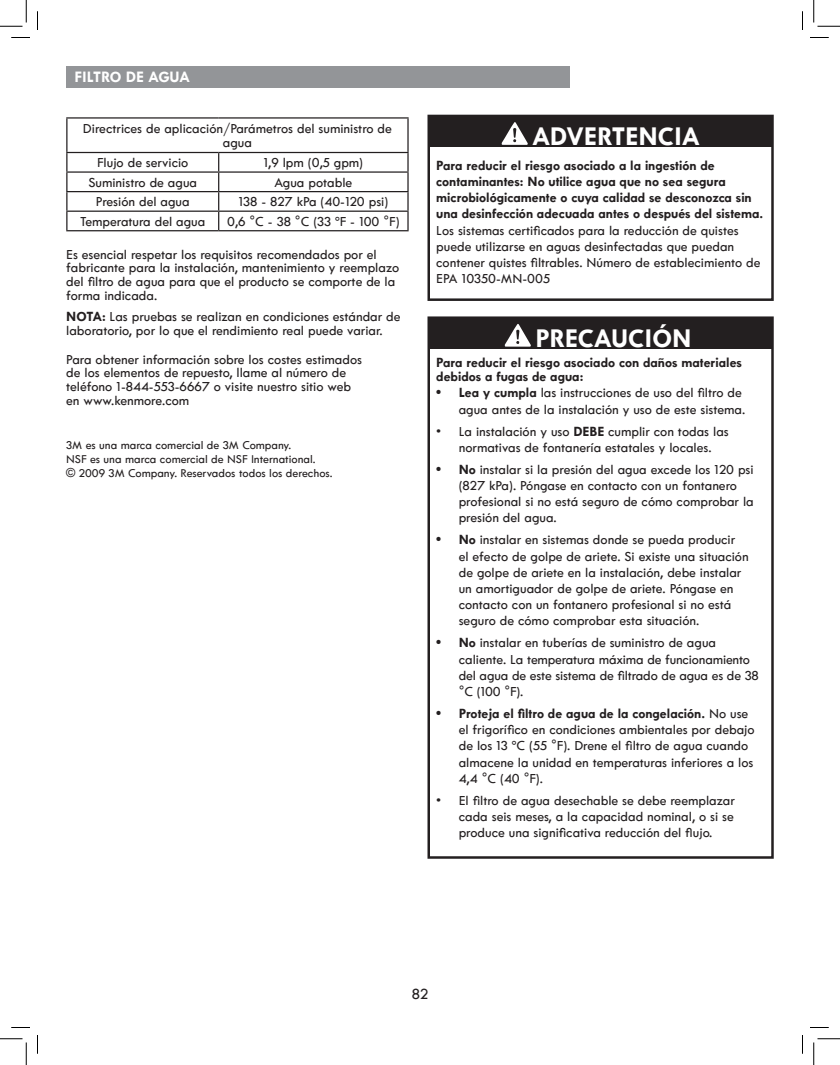
<style>
.page{position:relative;width:840px;height:1065px;background:#fff}
.page>*{position:absolute;margin:0;border:0;box-sizing:border-box;transform-origin:0 0}
.t1{font:27.5px "Tw Cen MT Boldfor Kenmore";color:#fff}
.t2{font:16.25px "Tw Cen MT Boldfor Kenmore";color:#fff}
.t3{font:16.25px "Tw Cen MT Mediumfor Kenmore";color:#231f20}
.t4{font:14.38px/16.2px "Tw Cen MT Mediumfor Kenmore";color:#231f20}
.t5{font:14.38px/16.2px "Tw Cen MT Boldfor Kenmore";color:#231f20}
.t6{font:12.5px/13.8px "Tw Cen MT Mediumfor Kenmore";color:#231f20}
.s1{font-family:"Tw Cen MT Boldfor Kenmore"}
.s2{font-family:"Tw Cen MT Mediumfor Kenmore"}
</style>
<div class="page">
<div style="left:428px;top:316px;width:346px;height:543px;border:2px solid #231f20"></div>
<div style="left:428px;top:115px;width:346px;height:186px;border:2px solid #231f20"></div>
<div style="left:429px;top:115px;width:343px;height:32px;background:#231f20"></div>
<div style="left:429px;top:317px;width:343px;height:32px;background:#231f20"></div>
<svg style="left:501px;top:122px;width:27px;height:23px"></svg>
<svg style="left:505px;top:324px;width:26px;height:23px"></svg>
<hr style="left:66px;top:117px;width:153px;height:2px;background:#231f20">
<hr style="left:66px;top:119px;width:2px;height:33px;background:#231f20">
<hr style="left:219px;top:117px;width:190px;height:2px;background:#231f20">
<hr style="left:407px;top:119px;width:2px;height:33px;background:#231f20">
<hr style="left:66px;top:152px;width:153px;height:1px;background:#231f20">
<hr style="left:219px;top:152px;width:190px;height:1px;background:#231f20">
<hr style="left:66px;top:171px;width:153px;height:2px;background:#231f20">
<hr style="left:219px;top:171px;width:190px;height:2px;background:#231f20">
<hr style="left:66px;top:191px;width:153px;height:1px;background:#231f20">
<hr style="left:219px;top:191px;width:190px;height:1px;background:#231f20">
<hr style="left:66px;top:211px;width:153px;height:1px;background:#231f20">
<svg style="left:66px;top:153px;width:2px;height:77px"></svg>
<hr style="left:219px;top:211px;width:190px;height:1px;background:#231f20">
<svg style="left:218px;top:153px;width:1px;height:77px"></svg>
<svg style="left:407px;top:153px;width:2px;height:77px"></svg>
<hr style="left:66px;top:230px;width:153px;height:1px;background:#231f20">
<hr style="left:219px;top:230px;width:190px;height:1px;background:#231f20">
<div style="left:66px;top:66px;width:504px;height:22px;background:#939598"></div>
<svg style="left:11px;top:37px;width:19px;height:1px"></svg>
<svg style="left:810px;top:37px;width:19px;height:1px"></svg>
<svg style="left:11px;top:1027px;width:19px;height:1px"></svg>
<svg style="left:810px;top:1027px;width:19px;height:1px"></svg>
<svg style="left:37px;top:11px;width:1px;height:19px"></svg>
<svg style="left:37px;top:1035px;width:1px;height:19px"></svg>
<svg style="left:802px;top:11px;width:1px;height:19px"></svg>
<svg style="left:802px;top:1035px;width:1px;height:19px"></svg>
<svg style="left:0;top:0;width:27px;height:27px"></svg>
<svg style="left:0;top:1039px;width:27px;height:26px"></svg>
<svg style="left:814px;top:0;width:26px;height:27px"></svg>
<svg style="left:814px;top:1039px;width:26px;height:26px"></svg>
<p class="t2" style="left:75px;top:68px;width:117px">FILTRO DE AGUA</p>
<p class="t4" style="left:83px;top:121px;width:311px;line-height:15px;text-align:center">Directrices de aplicación/Parámetros del suministro de agua</p>
<p class="t4" style="left:97px;top:155px;width:93px">Flujo de servicio</p>
<p class="t4" style="left:264px;top:155px;width:101px">1,9 lpm (0,5 gpm)</p>
<p class="t4" style="left:89px;top:174px;width:110px">Suministro de agua</p>
<p class="t4" style="left:274px;top:174px;width:79px">Agua potable</p>
<p class="t4" style="left:96px;top:194px;width:95px">Presión del agua</p>
<p class="t4" style="left:238px;top:194px;width:151px">138 - 827 kPa (40-120 psi)</p>
<p class="t4" style="left:80px;top:213px;width:127px">Temperatura del agua</p>
<p class="t4" style="left:227px;top:213px;width:174px">0,6 °C - 38 °C (33 ºF - 100 °F)</p>
<p class="t4" style="left:66px;top:247px;width:335px;line-height:13.8px">Es esencial respetar los requisitos recomendados por el fabricante para la instalación, mantenimiento y reemplazo del filtro de agua para que el producto se comporte de la forma indicada.</p>
<p class="t4" style="left:66px;top:310px;width:336px;line-height:13.8px"><span class="s1">NOTA:</span> Las pruebas se realizan en condiciones estándar de laboratorio, por lo que el rendimiento real puede variar.</p>
<p class="t4" style="left:66px;top:352px;width:297px;line-height:13.8px">Para obtener información sobre los costes estimados de los elementos de repuesto, llame al número de teléfono 1-844-553-6667 o visite nuestro sitio web en www.kenmore.com</p>
<p class="t6" style="left:66px;top:439px;width:268px">3M es una marca comercial de 3M Company.<br>NSF es una marca comercial de NSF International.<br>© 2009 3M Company. Reservados todos los derechos.</p>
<h1 class="t1" style="left:532px;top:121px;width:169px">ADVERTENCIA</h1>
<p class="t5" style="left:436px;top:157px;width:329px">Para reducir el riesgo asociado a la ingestión de contaminantes: No utilice agua que no sea segura microbiológicamente o cuya calidad se desconozca sin una desinfección adecuada antes o después del sistema.</p>
<p class="t4" style="left:436px;top:222px;width:326px">Los sistemas certificados para la reducción de quistes puede utilizarse en aguas desinfectadas que puedan contener quistes filtrables. Número de establecimiento de EPA 10350-MN-005</p>
<h1 class="t1" style="left:535px;top:323px;width:158px">PRECAUCIÓN</h1>
<p class="t5" style="left:436px;top:356px;width:307px;line-height:13.8px">Para reducir el riesgo asociado con daños materiales debidos a fugas de agua:</p>
<p class="t4" style="left:436px;top:385px;width:311px;text-align:right"><span class="s1">• Lea y cumpla</span> las instrucciones de uso del filtro de agua antes de la instalación y uso de este sistema.</p>
<p class="t4" style="left:436px;top:423px;width:294px;text-align:center">• La instalación y uso <span class="s1">DEBE</span> cumplir con todas las normativas de fontanería estatales y locales.</p>
<p class="t4" style="left:459px;top:461px;width:297px;text-indent:-22px"><span class="s1">• No</span> instalar si la presión del agua excede los 120 psi (827 kPa). Póngase en contacto con un fontanero profesional si no está seguro de cómo comprobar la presión del agua.</p>
<p class="t4" style="left:459px;top:532px;width:292px;text-indent:-22px"><span class="s1">• No</span> instalar en sistemas donde se pueda producir el efecto de golpe de ariete. Si existe una situación de golpe de ariete en la instalación, debe instalar un amortiguador de golpe de ariete. Póngase en contacto con un fontanero profesional si no está seguro de cómo comprobar esta situación.</p>
<p class="t4" style="left:459px;top:635px;width:302px;text-indent:-22px"><span class="s1">• No</span> instalar en tuberías de suministro de agua caliente. La temperatura máxima de funcionamiento del agua de este sistema de filtrado de agua es de 38 °C (100 °F).</p>
<p class="t5" style="left:436px;top:705px;width:314px">• Proteja el filtro de agua de la congelación. <span class="s2">No use</span></p>
<p class="t4" style="left:459px;top:722px;width:297px">el frigorífico en condiciones ambientales por debajo de los 13 ºC (55 °F). Drene el filtro de agua cuando almacene la unidad en temperaturas inferiores a los 4,4 °C (40 °F).</p>
<p class="t4" style="left:459px;top:792px;width:278px;text-align:justify;text-indent:-22px">• El filtro de agua desechable se debe reemplazar cada seis meses, a la capacidad nominal, o si se produce una significativa reducción del flujo.</p>
<p class="t3" style="left:412px;top:985px;width:18px">82</p>
</div>
